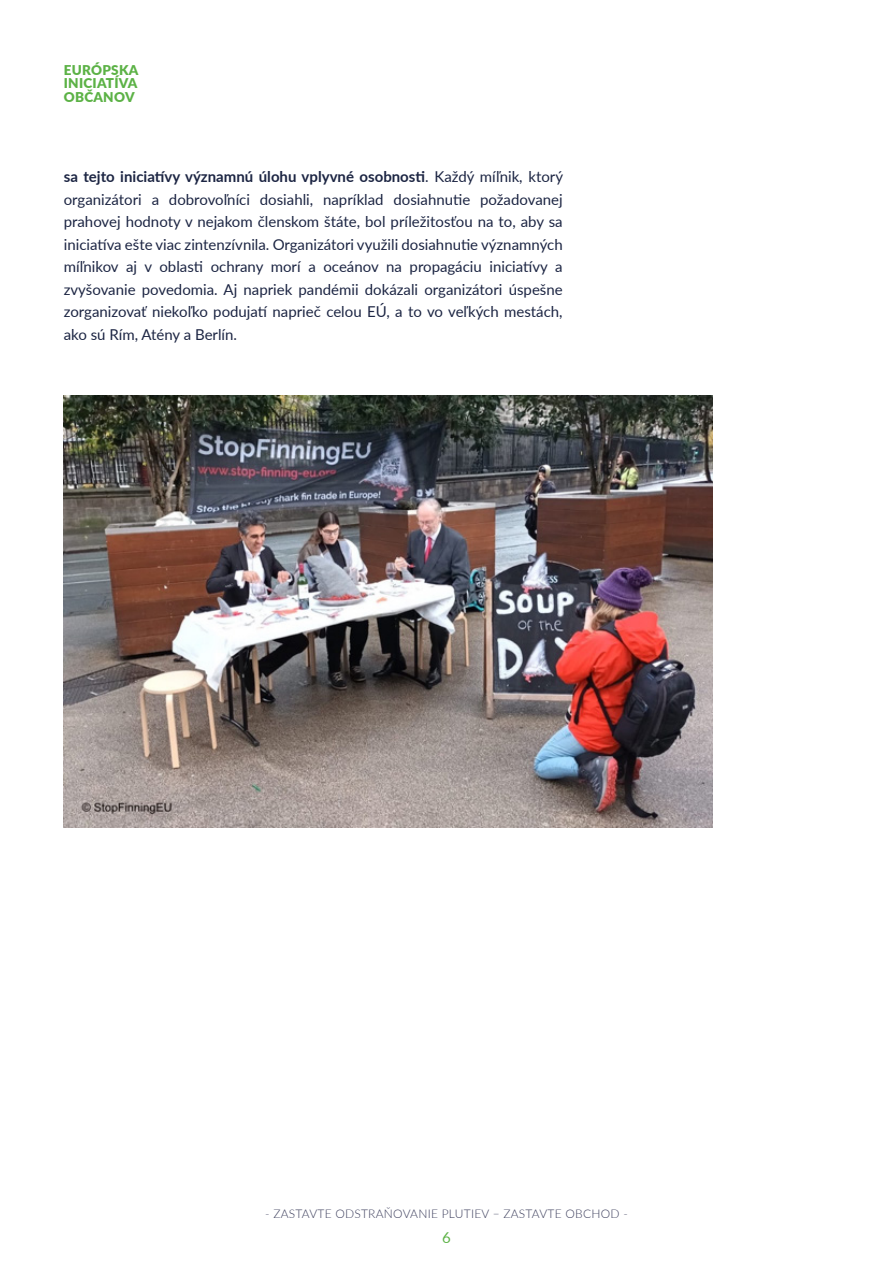
<style>
.page{position:relative;width:893px;height:1263px;background:#fff}
.page>*{position:absolute;margin:0;border:0;box-sizing:border-box;transform-origin:0 0}
.t1{font:15px/22.5px "Lato";color:#1c2543;text-align:justify}
.t2{font:15px "Lato";color:#5cb246}
.t3{font:900 13.5px/13.5px "Lato";letter-spacing:.02em;color:#5cb246;text-align:justify}
.t4{font:300 12px "Lato";letter-spacing:.02em;color:#3c3e5c}
.s1{font-weight:700}
</style>
<div class="page">
<img style="left:64px;top:395px;width:649px;height:433px">
<p class="t3" style="left:64px;top:62px;width:76px">EURÓPSKA INICIATÍVA OBČANOV</p>
<p class="t1" style="left:64px;top:165px;width:501px"><span class="s1">sa tejto iniciatívy významnú úlohu vplyvné osobnosti</span>. Každý míľnik, ktorý organizátori a dobrovoľníci dosiahli, napríklad dosiahnutie požadovanej prahovej hodnoty v nejakom členskom štáte, bol príležitosťou na to, aby sa iniciatíva ešte viac zintenzívnila. Organizátori využili dosiahnutie významných míľnikov aj v oblasti ochrany morí a oceánov na propagáciu iniciatívy a zvyšovanie povedomia. Aj napriek pandémii dokázali organizátori úspešne zorganizovať niekoľko podujatí naprieč celou EÚ, a to vo veľkých mestách, ako sú Rím, Atény a Berlín.</p>
<p class="t4" style="left:265px;top:1206px;width:364px">- ZASTAVTE ODSTRAŇOVANIE PLUTIEV – ZASTAVTE OBCHOD -</p>
<p class="t2" style="left:442px;top:1227px;width:10px">6</p>
</div>
